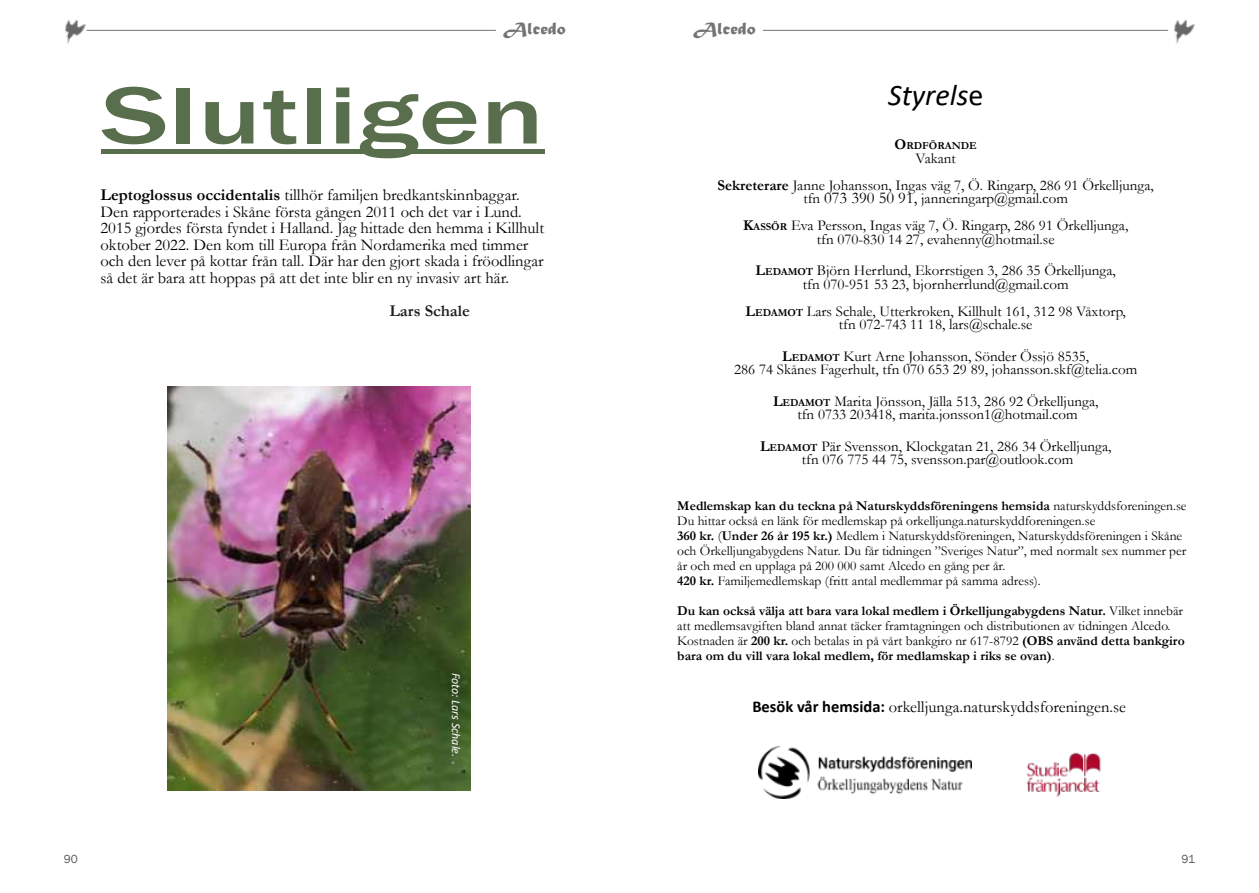
<style>
.page{position:relative;width:1259px;height:893px;background:#fff}
.page>*{position:absolute;margin:0;border:0;box-sizing:border-box;transform-origin:0 0}
.t1{font:500 84px "Franklin Gothic";color:#596e4c;scale:1.41 1}
.t2{font:italic 30px "Calibri";color:#000}
.t3{font:18px "Matura MT Script Capitals";color:rgb(0 0 0/.55)}
.t4{font:16.5px/16.5px "Garamond";color:#000}
.t5{font:700 16.5px "Garamond";color:#201f1e}
.t6{font:15px/31.5px "Garamond";color:#000;text-align:center}
.t7{font:13.5px/15px "Garamond";color:#000}
.t8{font:700 13.5px/15px "Garamond";color:#000}
.t9{font:italic 12px "Calibri";color:#fff}
.t10{font:12px "Franklin Gothic";color:rgb(0 0 0/.65)}
.t11{font:700 10.65px "Garamond";color:#000}
.s1{font-weight:700}
.s2{font-style:normal}
.s3{font-size:15px}
.s4{font-size:16.5px}
.s5{font-weight:700;font-size:10.65px}
.s6{font-weight:400}
.s7{font-family:"Calibri";font-weight:700}
</style>
<div class="page">
<img style="left:65px;top:19px;width:22px;height:25px">
<hr style="left:87px;top:30px;width:409px;height:1px;background:#888">
<hr style="left:763px;top:30px;width:404px;height:1px;background:#888">
<img style="left:1174px;top:19px;width:21px;height:25px">
<img style="left:1026px;top:752px;width:75px;height:45px">
<img style="left:758px;top:747px;width:214px;height:51px">
<hr style="left:101px;top:150px;width:443px;height:4px;background:#596e4c">
<img style="left:167px;top:387px;width:303px;height:404px">
<p class="t3" style="left:503px;top:23px;width:64px">Alcedo</p>
<p class="t3" style="left:693px;top:22px;width:64px">Alcedo</p>
<h1 class="t1" style="left:101px;top:85px;width:316px">Slutligen</h1>
<p class="t4" style="left:100px;top:189px;width:445px"><span class="s1">Leptoglossus occidentalis</span> tillhör familjen bredkantskinnbaggar.<br>Den rapporterades i Skåne första gången 2011 och det var i Lund.<br>2015 gjordes första fyndet i Halland. Jag hittade den hemma i Killhult oktober 2022. Den kom till Europa från Nordamerika med timmer och den lever på kottar från tall. Där har den gjort skada i fröodlingar så det är bara att hoppas på att det inte blir en ny invasiv art här.</p>
<p class="t5" style="left:389px;top:305px;width:82px">Lars Schale</p>
<p class="t9" style="left:461px;top:673px;width:86px;rotate:90deg">Foto: Lars Schale.</p>
<h2 class="t2" style="left:888px;top:82px;width:97px">Styrels<span class="s2">e</span></h2>
<p class="t11" style="left:894px;top:142px;width:84px"><span class="s3">O</span>RDFÖRANDE</p>
<p class="t6" style="left:717px;top:146px;width:438px;line-height:27px">Vakant<br><span class="s1">Sekreterare</span> Janne Johansson, Ingas väg 7, Ö. Ringarp, 286 91 Örkelljunga,</p>
<p class="t6" style="left:743px;top:187px;width:387px;line-height:27px">tfn <span class="s4">073 390 50 91,</span> janneringarp@gmail.com<br><span class="s1">K</span><span class="s5">ASSÖR</span> Eva Persson, Ingas väg 7, Ö. Ringarp, 286 91 Örkelljunga,</p>
<p class="t6" style="left:755px;top:225px;width:362px">tfn 070-830 14 27, evahenny@hotmail.se<br><span class="s1">L</span><span class="s5">EDAMOT</span> Björn Herrlund, Ekorrstigen 3, 286 35 Örkelljunga,</p>
<p class="t6" style="left:745px;top:272px;width:382px;line-height:27px">tfn 070-951 53 23, bjornherrlund@gmail.com<br><span class="s1">L</span><span class="s5">EDAMOT</span> Lars Schale, Utterkroken, Killhult 161, 312 98 Våxtorp,</p>
<p class="t6" style="left:782px;top:311px;width:308px">tfn 072-743 11 18, lars@schale.se<br><span class="s1">L</span><span class="s5">EDAMOT</span> Kurt Arne Johansson, Sönder Össjö 8535,</p>
<p class="t6" style="left:734px;top:356px;width:404px">286 74 Skånes Fagerhult, tfn 070 653 29 89, johansson.skf@telia.com<br><span class="s1">L</span><span class="s5">EDAMOT</span> Marita Jönsson, Jälla 513, 286 92 Örkelljunga,</p>
<p class="t6" style="left:760px;top:401px;width:353px">tfn 0733 203418, marita.jonsson1@hotmail.com<br><span class="s1">L</span><span class="s5">EDAMOT</span> Pär Svensson, Klockgatan 21, 286 34 Örkelljunga,</p>
<p class="t6" style="left:802px;top:446px;width:273px">tfn 076 775 44 75, svensson.par@outlook.com</p>
<p class="t7" style="left:677px;top:500px;width:511px"><span class="s1">Medlemskap kan du teckna på Naturskyddsföreningens hemsida</span> naturskyddsforeningen.se Du hittar också en länk för medlemskap på orkelljunga.naturskyddforeningen.se<br><span class="s1">360 kr.</span> (<span class="s1">Under 26 år 195 kr.)</span> Medlem i Naturskyddsföreningen, Naturskyddsföreningen i Skåne och Örkelljungabygdens Natur. Du får tidningen ”Sveriges Natur”, med normalt sex nummer per år och med en upplaga på 200 000 samt Alcedo en gång per år.<br><span class="s1">420 kr.</span> Familjemedlemskap (fritt antal medlemmar på samma adress).</p>
<p class="t8" style="left:677px;top:605px;width:509px">Du kan också välja att bara vara lokal medlem i Örkelljungabygdens Natur. <span class="s6">Vilket innebär att medlemsavgiften bland annat täcker framtagningen och distributionen av tidningen Alcedo.<br>Kostnaden är</span> 200 kr. <span class="s6">och betalas in på vårt bankgiro nr 617-8792</span> (OBS använd detta bankgiro bara om du vill vara lokal medlem, för medlamskap i riks se ovan)<span class="s6">.</span></p>
<p class="t4" style="left:752px;top:700px;width:375px"><span class="s7">Besök vår hemsida:</span> orkelljunga.naturskyddsforeningen.se</p>
<p class="t10" style="left:64px;top:855px;width:16px">90</p>
<p class="t10" style="left:1181px;top:855px;width:15px">91</p>
</div>
